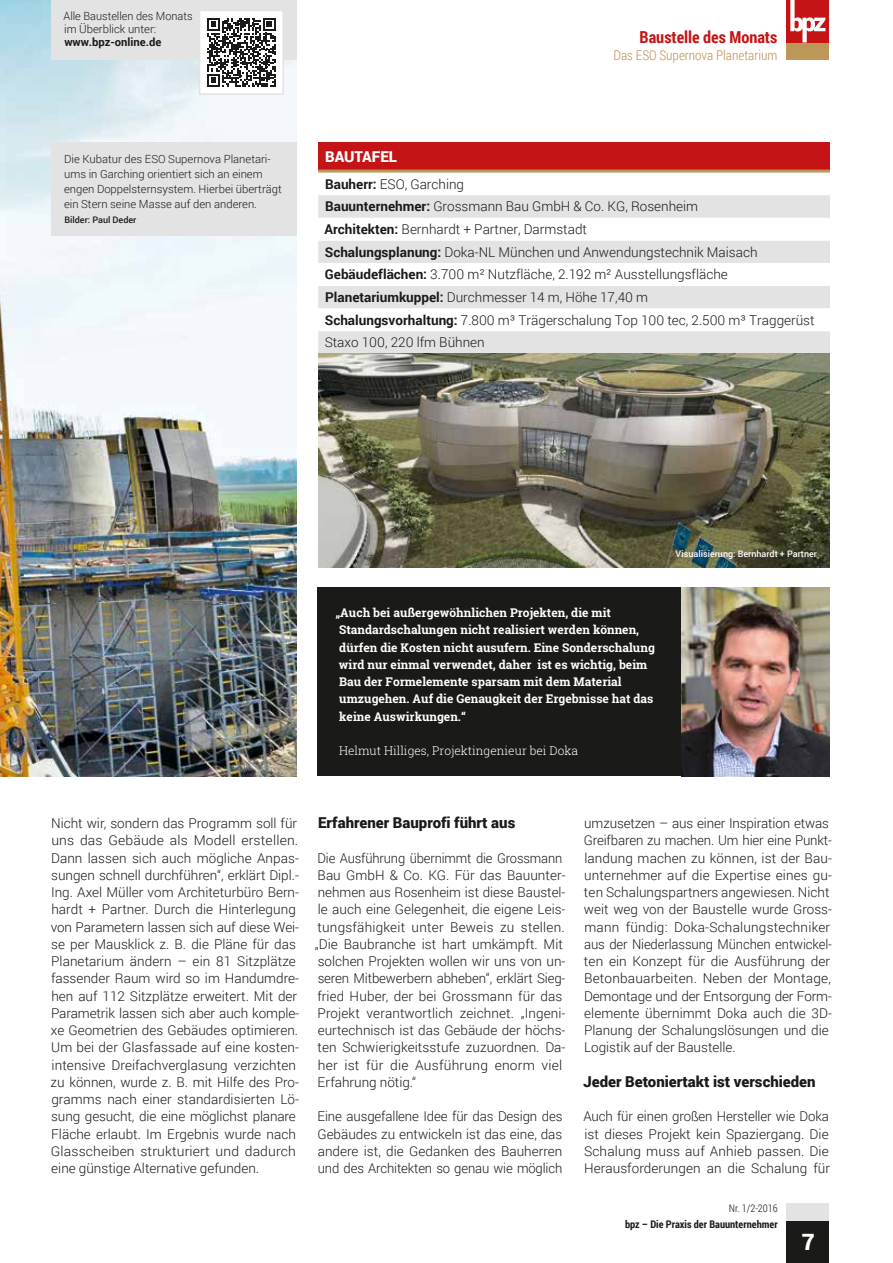
<style>
.page{position:relative;width:893px;height:1263px;background:#fff}
.page>*{position:absolute;margin:0;border:0;box-sizing:border-box;transform-origin:0 0}
.t1{font:900 22.5px "Roboto";color:#fff}
.t2{font:700 16.5px "Roboto Condensed";color:#c51415}
.t3{font:900 15px "Roboto";color:#1a1a18}
.t4{font:900 15px "Roboto";color:#fff}
.t5{font:300 13.5px/17.2px "Roboto";color:#1a1a18}
.t6{font:300 13.5px/17.2px "Roboto";color:#1a1a18;scale:.96 1}
.t7{font:300 13.5px "Roboto Condensed";color:#bc9758}
.t8{font:700 12px/17.2px "Roboto Slab";color:#fff}
.t9{font:300 12px "Roboto Slab";color:#fff}
.t10{font:300 11.25px/15px "Roboto";color:#1a1a18}
.t11{font:700 11.25px "Roboto";color:#1a1a18}
.t12{font:700 10.5px "Roboto Condensed";color:#1a1a18}
.t13{font:300 10.5px "Roboto Condensed";color:#1a1a18}
.t14{font:500 9px "Roboto";color:#fff}
.t15{font:500 9px "Roboto";color:#1a1a18}
.s1{font-weight:700}
</style>
<div class="page">
<img style="left:0;top:0;width:296px;height:776px">
<div style="left:318px;top:143px;width:512px;height:28px;background:#c51415"></div>
<div style="left:318px;top:195px;width:512px;height:23px;background:#e3e3e3"></div>
<svg style="left:318px;top:241px;width:512px;height:113px;fill:#e3e3e3"></svg>
<hr style="left:318px;top:170px;width:512px;height:3px;background:#bc9758">
<img style="left:318px;top:354px;width:512px;height:214px">
<div style="left:317px;top:587px;width:512px;height:189px;background:#1a1a18"></div>
<img style="left:682px;top:587px;width:147px;height:189px">
<div style="left:51px;top:143px;width:245px;height:93px;background:#e3e3e3"></div>
<div style="left:51px;top:0;width:245px;height:60px;background:#e3e3e3"></div>
<div style="left:200px;top:11px;width:83px;height:83px;background:#fff"></div>
<svg style="left:207px;top:18px;width:69px;height:69px"></svg>
<div style="left:199px;top:10px;width:85px;height:85px;border:2px solid #e3e3e3"></div>
<div style="left:787px;top:1220px;width:42px;height:43px;background:#1a1a18"></div>
<div style="left:787px;top:43px;width:42px;height:17px;background:#bc9758"></div>
<div style="left:787px;top:0;width:42px;height:43px;background:#c51415"></div>
<svg style="left:790px;top:0;width:35px;height:43px"></svg>
<div style="left:787px;top:1203px;width:42px;height:17px;background:#e3e3e3"></div>
<p class="t10" style="left:64px;top:9px;width:131px;line-height:13.5px">Alle Baustellen des Monats im Überblick unter:</p>
<p class="t11" style="left:64px;top:34px;width:99px">www.bpz-online.de</p>
<p class="t10" style="left:64px;top:151px;width:219px">Die Kubatur des ESO Supernova Planetari&shy;ums in Garching orientiert sich an einem engen Doppelsternsystem. Hierbei überträgt ein Stern seine Masse auf den anderen.</p>
<p class="t15" style="left:64px;top:213px;width:73px">Bilder: Paul Deder</p>
<p class="t2" style="left:639px;top:25px;width:139px">Baustelle des Monats</p>
<p class="t7" style="left:614px;top:45px;width:165px">Das ESO Supernova Planetarium</p>
<p class="t4" style="left:325px;top:146px;width:73px">BAUTAFEL</p>
<p class="t5" style="left:324px;top:172px;width:492px;line-height:22.6px"><span class="s1">Bauherr:</span> ESO, Garching<br><span class="s1">Bauunternehmer:</span> Grossmann Bau GmbH &amp; Co. KG, Rosenheim<br><span class="s1">Architekten:</span> Bernhardt + Partner, Darmstadt<br><span class="s1">Schalungsplanung:</span> Doka-NL München und Anwendungstechnik Maisach <span class="s1">Gebäudeflächen:</span> 3.700 m² Nutzfläche, 2.192 m² Ausstellungsfläche <span class="s1">Planetariumkuppel:</span> Durchmesser 14 m, Höhe 17,40 m<br><span class="s1">Schalungsvorhaltung:</span> 7.800 m³ Trägerschalung Top 100 tec, 2.500 m³ Traggerüst Staxo 100, 220 lfm Bühnen</p>
<p class="t8" style="left:335px;top:604px;width:321px">„Auch bei außergewöhnlichen Projekten, die mit Standardschalungen nicht realisiert werden können, dürfen die Kosten nicht ausufern. Eine Sonderschalung wird nur einmal verwendet, daher ist es wichtig, beim Bau der Formelemente sparsam mit dem Material umzugehen. Auf die Genaugkeit der Ergebnisse hat das keine Auswirkungen.“</p>
<p class="t9" style="left:339px;top:742px;width:240px">Helmut Hilliges, Projektingenieur bei Doka</p>
<p class="t14" style="left:676px;top:547px;width:143px">Visualisierung: Bernhardt + Partner</p>
<p class="t5" style="left:51px;top:814px;width:250px">Nicht wir, sondern das Programm soll für uns das Gebäude als Modell erstellen.<br>Dann lassen sich auch mögliche Anpas&shy;sungen schnell durchführen“, erklärt Dipl.- Ing. Axel Müller vom Architeturbüro Bern&shy;hardt + Partner. Durch die Hinterlegung von Parametern lassen sich auf diese Wei&shy;se per Mausklick z. B. die Pläne für das Planetarium ändern – ein 81 Sitzplätze fassender Raum wird so im Handumdre&shy;hen auf 112 Sitzplätze erweitert. Mit der Parametrik lassen sich aber auch komple&shy;xe Geometrien des Gebäudes optimieren.<br>Um bei der Glasfassade auf eine kosten&shy;intensive Dreifachverglasung verzichten zu können, wurde z. B. mit Hilfe des Pro&shy;gramms nach einer standardisierten Lö&shy;sung gesucht, die eine möglichst planare Fläche erlaubt. Im Ergebnis wurde nach Glasscheiben strukturiert und dadurch eine günstige Alternative gefunden.</p>
<p class="t3" style="left:318px;top:812px;width:199px">Erfahrener Bauprofi führt aus</p>
<p class="t6" style="left:315px;top:849px;width:263px">Die Ausführung übernimmt die Grossmann Bau GmbH &amp; Co. KG. Für das Bauunter&shy;nehmen aus Rosenheim ist diese Baustel&shy;le auch eine Gelegenheit, die eigene Leis&shy;tungsfähigkeit unter Beweis zu stellen. „Die Baubranche ist hart umkämpft. Mit solchen Projekten wollen wir uns von un&shy;seren Mitbewerbern abheben“, erklärt Sieg&shy;fried Huber, der bei Grossmann für das Projekt verantwortlich zeichnet. „Ingeni&shy;eurtechnisch ist das Gebäude der höchs&shy;ten Schwierigkeitsstufe zuzuordnen. Da&shy;her ist für die Ausführung enorm viel Erfahrung nötig.“</p>
<p class="t5" style="left:317px;top:1107px;width:247px;text-align:justify">Eine ausgefallene Idee für das Design des Gebäudes zu entwickeln ist das eine, das andere ist, die Gedanken des Bauherren und des Architekten so genau wie möglich</p>
<p class="t5" style="left:584px;top:814px;width:250px">umzusetzen – aus einer Inspiration etwas Greifbaren zu machen. Um hier eine Punkt&shy;landung machen zu können, ist der Bau&shy;unternehmer auf die Expertise eines gu&shy;ten Schalungspartners angewiesen. Nicht weit weg von der Baustelle wurde Gross&shy;mann fündig: Doka-Schalungstechniker aus der Niederlassung München entwickel&shy;ten ein Konzept für die Ausführung der Betonbauarbeiten. Neben der Montage, Demontage und der Entsorgung der Form&shy;elemente übernimmt Doka auch die 3D-Planung der Schalungslösungen und die Logistik auf der Baustelle.</p>
<p class="t3" style="left:583px;top:1071px;width:234px">Jeder Betoniertakt ist verschieden</p>
<p class="t5" style="left:583px;top:1107px;width:248px;text-align:justify">Auch für einen großen Hersteller wie Doka ist dieses Projekt kein Spaziergang. Die Schalung muss auf Anhieb passen. Die Herausforderungen an die Schalung für</p>
<p class="t13" style="left:729px;top:1201px;width:50px">Nr. 1/2-2016</p>
<p class="t12" style="left:625px;top:1217px;width:154px">bpz – Die Praxis der Bauunternehmer</p>
<h1 class="t1" style="left:802px;top:1226px;width:15px">7</h1>
</div>
